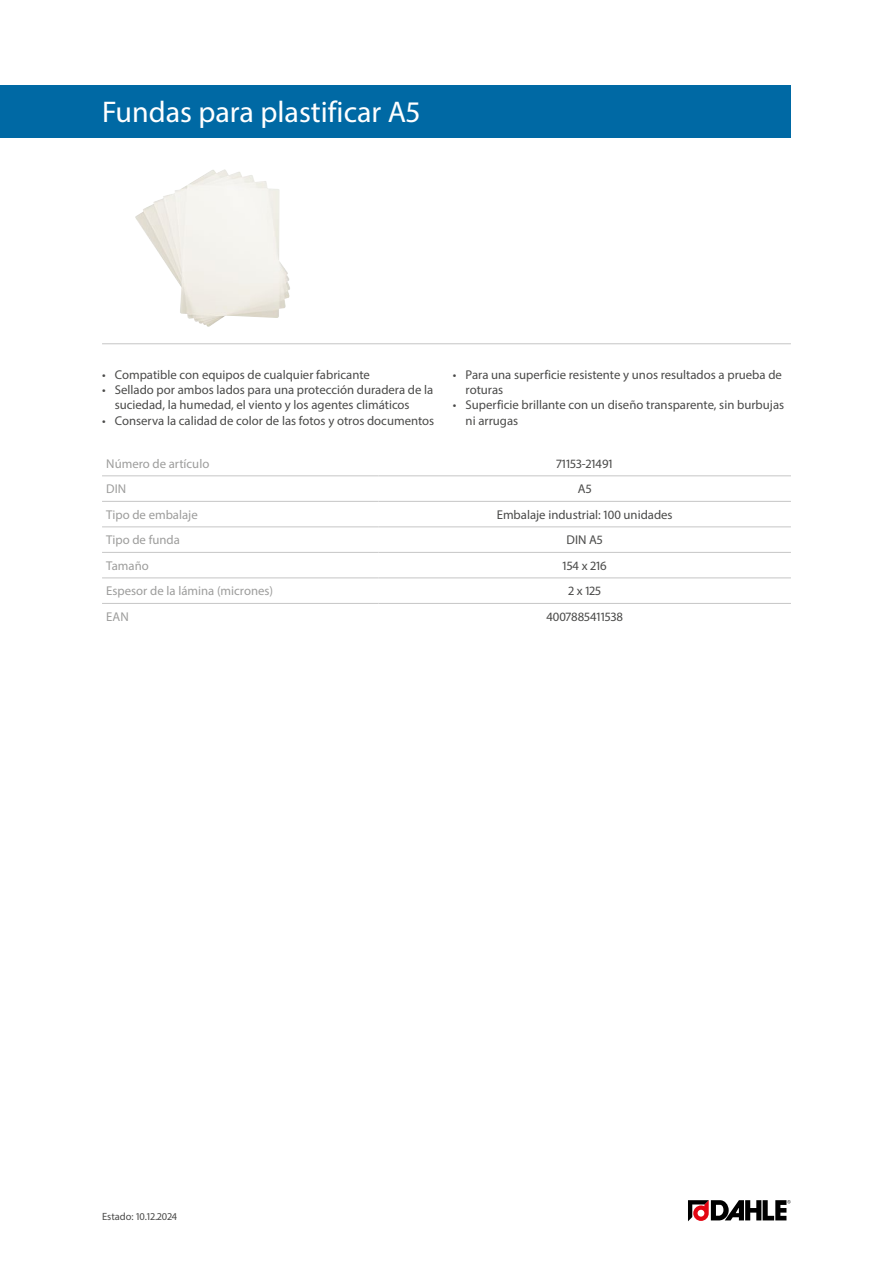
<style>
.page{position:relative;width:893px;height:1263px;background:#fff}
.page>*{position:absolute;margin:0;border:0;box-sizing:border-box;transform-origin:0 0}
.Produktname{font:30px "Myriad Pro";color:#fff}
.Produkttabelle_Zentr{font:12.75px/15.3px "Myriad Pro";color:#4a4a49}
.Produkttabelle_Links{font:12.75px "Myriad Pro";color:#9d9d9c}
.t1{font:10.5px "Myriad Pro";color:#4a4a49}
</style>
<div class="page">
<img style="left:135px;top:169px;width:155px;height:158px">
<hr style="left:102px;top:343px;width:689px;height:1px;background:#c6c6c6">
<svg style="left:688px;top:1200px;width:103px;height:21px"></svg>
<div style="left:0;top:85px;width:791px;height:53px;background:#0069a4"></div>
<hr style="left:102px;top:475px;width:276px;height:1px;background:#c6c6c6">
<hr style="left:378px;top:475px;width:413px;height:1px;background:#c6c6c6">
<hr style="left:102px;top:501px;width:276px;height:1px;background:#c6c6c6">
<hr style="left:378px;top:501px;width:413px;height:1px;background:#c6c6c6">
<hr style="left:102px;top:526px;width:276px;height:1px;background:#c6c6c6">
<hr style="left:378px;top:526px;width:413px;height:1px;background:#c6c6c6">
<hr style="left:102px;top:552px;width:276px;height:1px;background:#c6c6c6">
<hr style="left:378px;top:552px;width:413px;height:1px;background:#c6c6c6">
<hr style="left:102px;top:577px;width:276px;height:1px;background:#c6c6c6">
<hr style="left:378px;top:577px;width:413px;height:1px;background:#c6c6c6">
<hr style="left:102px;top:603px;width:276px;height:1px;background:#c6c6c6">
<hr style="left:378px;top:603px;width:413px;height:1px;background:#c6c6c6">
<p class="Produktname" style="left:102px;top:94px;width:319px">Fundas para plastificar A5</p>
<p class="Produkttabelle_Zentr" style="left:102px;top:367px;width:269px">• Compatible con equipos de cualquier fabricante</p>
<p class="Produkttabelle_Zentr" style="left:115px;top:382px;width:320px;text-indent:-13px">• Sellado por ambos lados para una protección duradera de la suciedad, la humedad, el viento y los agentes climáticos</p>
<p class="Produkttabelle_Zentr" style="left:102px;top:413px;width:334px">• Conserva la calidad de color de las fotos y otros documentos</p>
<p class="Produkttabelle_Zentr" style="left:466px;top:367px;width:318px;text-indent:-13px">• Para una superficie resistente y unos resultados a prueba de roturas</p>
<p class="Produkttabelle_Zentr" style="left:466px;top:397px;width:320px;text-indent:-13px">• Superficie brillante con un diseño transparente, sin burbujas ni arrugas</p>
<p class="Produkttabelle_Links" style="left:106px;top:456px;width:105px">Número de artículo</p>
<p class="Produkttabelle_Zentr" style="left:557px;top:456px;width:58px">71153-21491</p>
<p class="Produkttabelle_Links" style="left:106px;top:481px;width:21px">DIN</p>
<p class="Produkttabelle_Zentr" style="left:578px;top:481px;width:15px">A5</p>
<p class="Produkttabelle_Links" style="left:106px;top:507px;width:93px">Tipo de embalaje</p>
<p class="Produkttabelle_Zentr" style="left:497px;top:507px;width:177px">Embalaje industrial: 100 unidades</p>
<p class="Produkttabelle_Links" style="left:106px;top:532px;width:75px">Tipo de funda</p>
<p class="Produkttabelle_Zentr" style="left:566px;top:532px;width:38px">DIN A5</p>
<p class="Produkttabelle_Links" style="left:106px;top:558px;width:44px">Tamaño</p>
<p class="Produkttabelle_Zentr" style="left:563px;top:558px;width:46px">154 x 216</p>
<p class="Produkttabelle_Links" style="left:106px;top:583px;width:168px">Espesor de la lámina (micrones)</p>
<p class="Produkttabelle_Zentr" style="left:568px;top:583px;width:34px">2 x 125</p>
<p class="Produkttabelle_Links" style="left:106px;top:609px;width:24px">EAN</p>
<p class="Produkttabelle_Zentr" style="left:546px;top:609px;width:78px">4007885411538</p>
<p class="t1" style="left:102px;top:1210px;width:76px">Estado: 10.12.2024</p>
</div>
